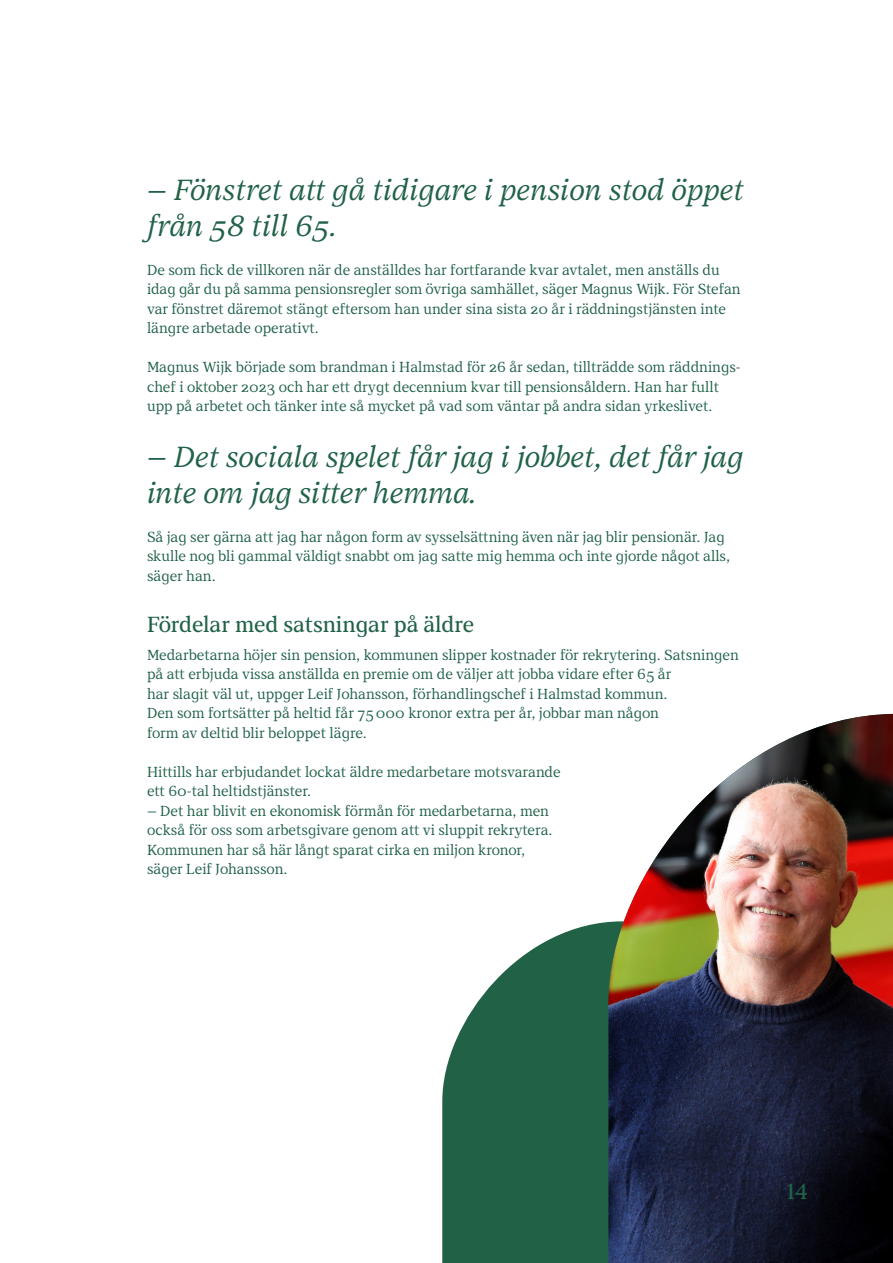
<style>
.page{position:relative;width:893px;height:1263px;background:#fff}
.page>*{position:absolute;margin:0;border:0;box-sizing:border-box;transform-origin:0 0}
.Citat{font:italic 30px/36px "KPA";color:#216247}
.Rubrik_4_15_17_Regular__M1__H4{font:22.5px "KPA";color:#216247}
.Brödtext_1_nytt_stycke_10_13__primär__P{font:15px/19.5px "KPA";color:#216247}
.Brödtext_1_10_13__primär___P{font:15px/19.5px "KPA";color:#216247}
</style>
<div class="page">
<svg style="left:442px;top:922px;width:166px;height:341px;background:#3f7760"></svg>
<img style="left:608px;top:714px;width:285px;height:549px">
<p class="Citat" style="left:147px;top:171px;width:598px">– Fönstret att gå tidigare i pension stod öppet från 58 till 65.</p>
<p class="Brödtext_1_nytt_stycke_10_13__primär__P" style="left:147px;top:260px;width:595px">De som fick de villkoren när de anställdes har fortfarande kvar avtalet, men anställs du idag går du på samma pensionsregler som övriga samhället, säger Magnus Wijk. För Stefan var fönstret däremot stängt eftersom han under sina sista 20 år i räddningstjänsten inte längre arbetade operativt.</p>
<p class="Brödtext_1_nytt_stycke_10_13__primär__P" style="left:147px;top:357px;width:595px">Magnus Wijk började som brandman i Halmstad för 26 år sedan, tillträdde som räddnings&shy;chef i oktober 2023 och har ett drygt decennium kvar till pensionsåldern. Han har fullt upp på arbetet och tänker inte så mycket på vad som väntar på andra sidan yrkeslivet.</p>
<p class="Citat" style="left:147px;top:438px;width:598px">– Det sociala spelet får jag i jobbet, det får jag inte om jag sitter hemma.</p>
<p class="Brödtext_1_nytt_stycke_10_13__primär__P" style="left:147px;top:527px;width:585px">Så jag ser gärna att jag har någon form av sysselsättning även när jag blir pensionär. Jag skulle nog bli gammal väldigt snabbt om jag satte mig hemma och inte gjorde något alls, säger han.</p>
<h4 class="Rubrik_4_15_17_Regular__M1__H4" style="left:147px;top:611px;width:329px">Fördelar med satsningar på äldre</h4>
<p class="Brödtext_1_10_13__primär___P" style="left:147px;top:645px;width:593px">Medarbetarna höjer sin pension, kommunen slipper kostnader för rekrytering. Satsningen på att erbjuda vissa anställda en premie om de väljer att jobba vidare efter 65 år<br>har slagit väl ut, uppger Leif Johansson, förhandlingschef i Halmstad kommun.<br>Den som fortsätter på heltid får 75 000 kronor extra per år, jobbar man någon<br>form av deltid blir beloppet lägre.</p>
<p class="Brödtext_1_nytt_stycke_10_13__primär__P" style="left:147px;top:762px;width:415px">Hittills har erbjudandet lockat äldre medarbetare motsvarande ett 60-tal heltidstjänster.</p>
<p class="Brödtext_1_10_13__primär___P" style="left:147px;top:801px;width:407px">– Det har blivit en ekonomisk förmån för medarbetarna, men också för oss som arbetsgivare genom att vi sluppit rekrytera.<br>Kommunen har så här långt sparat cirka en miljon kronor, säger Leif Johansson.</p>
<h2 class="Rubrik_4_15_17_Regular__M1__H4" style="left:787px;top:1178px;width:22px">14</h2>
</div>
